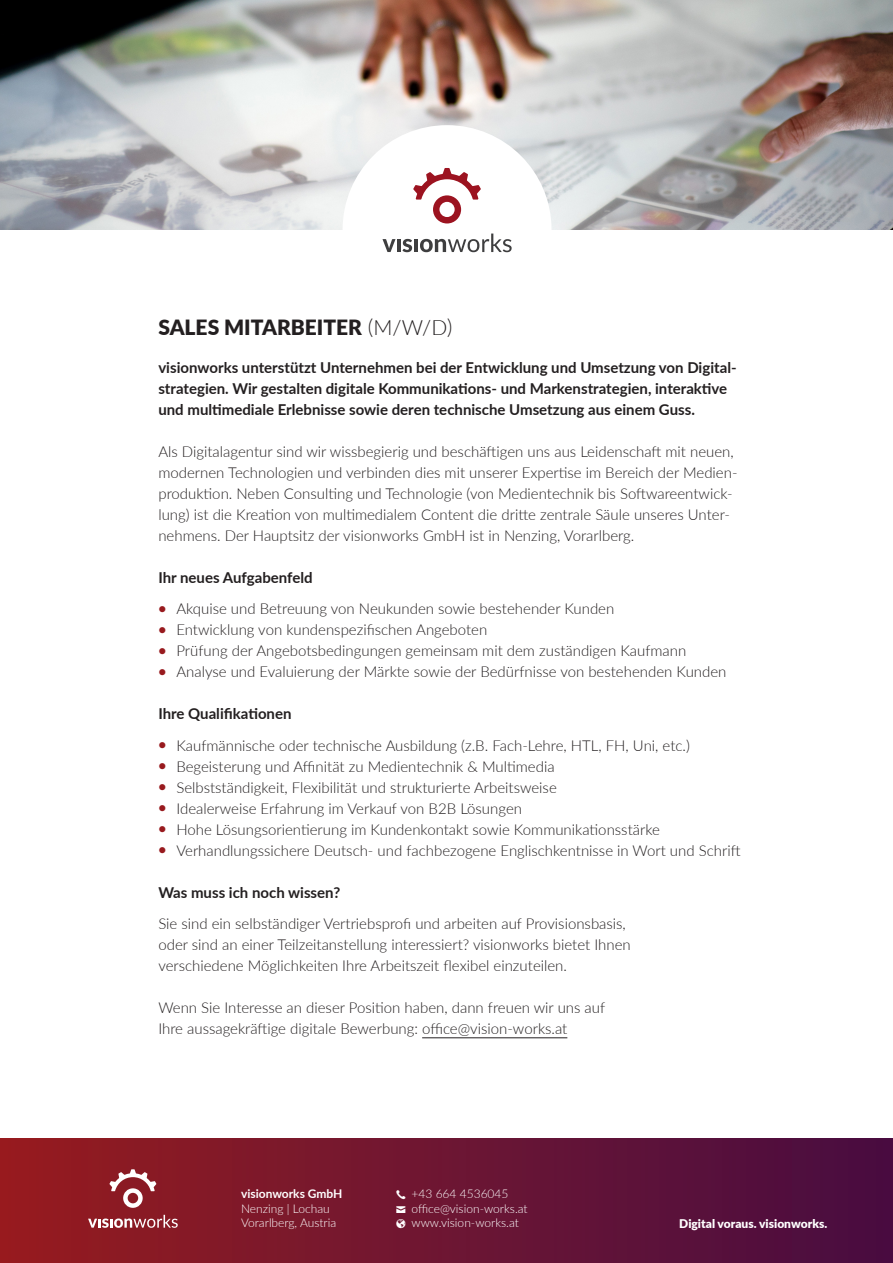
<style>
.page{position:relative;width:893px;height:1263px;background:#fff}
.page>*{position:absolute;margin:0;border:0;box-sizing:border-box;transform-origin:0 0}
.t1{font:800 21px "Lato";color:#231f20}
.t2{font:300 15px/21px "Lato";color:#231f20}
.t3{font:700 15px/21px "Lato";color:#231f20}
.t4{font:300 12px "Lato";color:#fff}
.t5{font:800 12px "Lato";color:#fff}
.t6{font:700 12px "Lato";color:#fff}
.s1{font-weight:300}
.s2{color:#981a1e}
</style>
<div class="page">
<div style="left:0;top:1138px;width:893px;height:125px;background:linear-gradient(to right,#961c1f,#470d43)"></div>
<svg style="left:88px;top:1215px;width:90px;height:13px"></svg>
<svg style="left:109px;top:1169px;width:47px;height:39px"></svg>
<img style="left:0;top:0;width:893px;height:230px">
<div style="left:343px;top:125px;width:208px;height:209px;background:#fff;border-radius:50%"></div>
<svg style="left:382px;top:239px;width:30px;height:13px"></svg>
<hr style="left:414px;top:239px;width:4px;height:13px;background:#3e3e3f">
<svg style="left:420px;top:234px;width:92px;height:18px"></svg>
<svg style="left:413px;top:168px;width:68px;height:55px"></svg>
<hr style="left:422px;top:1037px;width:145px;height:1px;background:#231f20">
<svg style="left:396px;top:1190px;width:10px;height:10px"></svg>
<svg style="left:396px;top:1206px;width:9px;height:7px"></svg>
<svg style="left:396px;top:1219px;width:10px;height:9px"></svg>
<p class="t1" style="left:158px;top:312px;width:296px">SALES MITARBEITER <span class="s1">(M/W/D)</span></p>
<p class="t3" style="left:158px;top:356px;width:580px">visionworks unterstützt Unternehmen bei der Entwicklung und Umsetzung von Digital&shy;strategien. Wir gestalten digitale Kommunikations- und Markenstrategien, interaktive und multimediale Erlebnisse sowie deren technische Umsetzung aus einem Guss.</p>
<p class="t2" style="left:158px;top:440px;width:581px">Als Digitalagentur sind wir wissbegierig und beschäftigen uns aus Leidenschaft mit neuen, modernen Technologien und verbinden dies mit unserer Expertise im Bereich der Medien&shy;produktion. Neben Consulting und Technologie (von Medientechnik bis Softwareentwick&shy;lung) ist die Kreation von multimedialem Content die dritte zentrale Säule unseres Unter&shy;nehmens. Der Hauptsitz der visionworks GmbH ist in Nenzing, Vorarlberg.</p>
<p class="t3" style="left:158px;top:566px;width:156px">Ihr neues Aufgabenfeld</p>
<p class="t2" style="left:158px;top:598px;width:457px"><span class="s2">●</span> Akquise und Betreuung von Neukunden sowie bestehender Kunden</p>
<p class="t2" style="left:158px;top:619px;width:330px"><span class="s2">●</span> Entwicklung von kundenspezifischen Angeboten</p>
<p class="t2" style="left:158px;top:640px;width:529px"><span class="s2">●</span> Prüfung der Angebotsbedingungen gemeinsam mit dem zuständigen Kaufmann</p>
<p class="t2" style="left:158px;top:661px;width:570px"><span class="s2">●</span> Analyse und Evaluierung der Märkte sowie der Bedürfnisse von bestehenden Kunden</p>
<p class="t3" style="left:158px;top:702px;width:135px">Ihre Qualifikationen</p>
<p class="t2" style="left:158px;top:734px;width:533px"><span class="s2">●</span> Kaufmännische oder technische Ausbildung (z.B. Fach-Lehre, HTL, FH, Uni, etc.)</p>
<p class="t2" style="left:158px;top:755px;width:398px"><span class="s2">●</span> Begeisterung und Affinität zu Medientechnik &amp; Multimedia</p>
<p class="t2" style="left:158px;top:776px;width:400px"><span class="s2">●</span> Selbstständigkeit, Flexibilität und strukturierte Arbeitsweise</p>
<p class="t2" style="left:158px;top:797px;width:365px"><span class="s2">●</span> Idealerweise Erfahrung im Verkauf von B2B Lösungen</p>
<p class="t2" style="left:158px;top:818px;width:503px"><span class="s2">●</span> Hohe Lösungsorientierung im Kundenkontakt sowie Kommunikationsstärke</p>
<p class="t2" style="left:158px;top:839px;width:584px"><span class="s2">●</span> Verhandlungssichere Deutsch- und fachbezogene Englischkentnisse in Wort und Schrift</p>
<p class="t3" style="left:158px;top:881px;width:183px">Was muss ich noch wissen?</p>
<p class="t2" style="left:158px;top:913px;width:469px">Sie sind ein selbständiger Vertriebsprofi und arbeiten auf Provisionsbasis,</p>
<p class="t2" style="left:158px;top:934px;width:474px">oder sind an einer Teilzeitanstellung interessiert? visionworks bietet Ihnen</p>
<p class="t2" style="left:158px;top:955px;width:410px">verschiedene Möglichkeiten Ihre Arbeitszeit flexibel einzuteilen.</p>
<p class="t2" style="left:158px;top:997px;width:448px">Wenn Sie Interesse an dieser Position haben, dann freuen wir uns auf</p>
<p class="t2" style="left:158px;top:1018px;width:410px">Ihre aussagekräftige digitale Bewerbung: office@vision-works.at</p>
<p class="t6" style="left:241px;top:1185px;width:103px">visionworks GmbH</p>
<p class="t4" style="left:241px;top:1200px;width:90px">Nenzing | Lochau</p>
<p class="t4" style="left:241px;top:1214px;width:97px">Vorarlberg, Austria</p>
<p class="t4" style="left:411px;top:1185px;width:98px">+43 664 4536045</p>
<p class="t4" style="left:411px;top:1200px;width:118px">office@vision-works.at</p>
<p class="t4" style="left:411px;top:1214px;width:109px">www.vision-works.at</p>
<p class="t5" style="left:679px;top:1214px;width:149px">Digital voraus. visionworks.</p>
</div>
